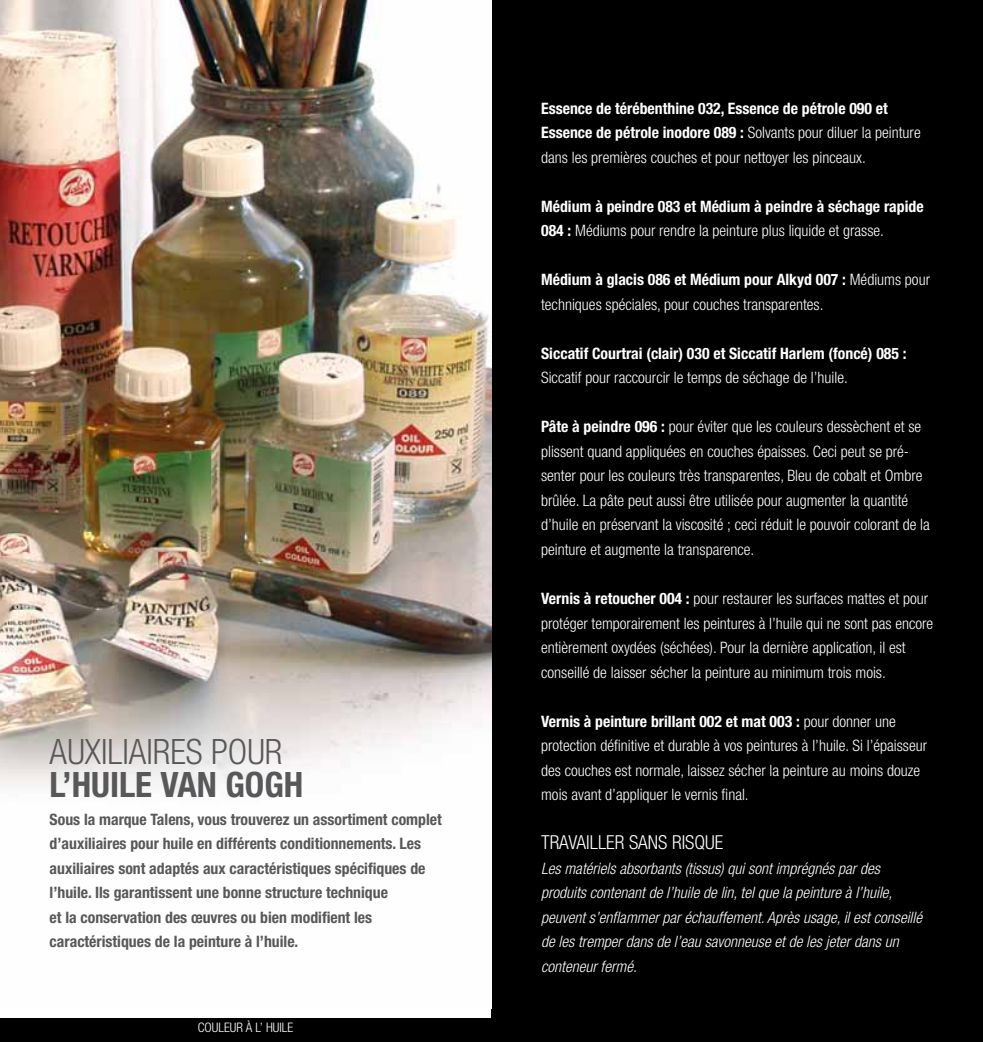
<style>
.page{position:relative;width:983px;height:1042px;background:#fff}
.page>*{position:absolute;margin:0;border:0;box-sizing:border-box;transform-origin:0 0}
.t1{font:300 condensed 35px "Helvetica Neue LT Std";color:#58585a}
.t2{font:700 condensed 35px "Helvetica Neue LT Std";color:#58585a}
.t3{font:300 condensed 19.25px "Helvetica Neue LT Std";color:#fff}
.t4{font:300 condensed 15.75px/24.5px "Helvetica Neue LT Std";color:#fff}
.t5{font:700 condensed 15.75px/24.5px "Helvetica Neue LT Std";color:#58585a}
.t6{font:italic 300 condensed 15.75px/24.5px "Helvetica Neue LT Std";color:#fff}
.t7{font:700 condensed 15.75px/24.5px "Helvetica Neue LT Std";color:#fff}
.t8{font:300 condensed 13.12px "Helvetica Neue LT Std";color:#fff}
.s1{font-weight:700}
.s2{font-weight:300}
</style>
<div class="page">
<div style="left:0;top:1018px;width:491px;height:24px;background:#000"></div>
<div style="left:491px;top:0;width:491px;height:1042px;background:#000"></div>
<img style="left:0;top:0;width:491px;height:793px">
<h1 class="t1" style="left:50px;top:731px;width:65px">Auxiliaires</h1>
<h1 class="t1" style="left:211px;top:731px;width:19px">pour</h1>
<h1 class="t2" style="left:50px;top:763px;width:39px">l’huile</h1>
<h1 class="t2" style="left:160px;top:763px;width:123px">Van Gogh</h1>
<p class="t5" style="left:50px;top:806px;width:393px">Sous la marque Talens, vous trouverez un assortiment complet d’auxiliaires pour huile en différents conditionnements. Les auxiliaires sont adaptés aux caractéristiques spécifiques de l’huile. Ils garantissent une bonne structure technique<br>et la conservation des œuvres ou bien modifient les caractéristiques de la peinture à l’huile.</p>
<p class="t8" style="left:198px;top:1020px;width:97px">COULEUR À L’ HUILE</p>
<p class="t4" style="left:541px;top:96px;width:381px"><span class="s1">Essence de térébenthine 032, Essence de pétrole 090 et<br>Essence de pétrole inodore 089 :</span> Solvants pour diluer la peinture dans les premières couches et pour nettoyer les pinceaux.</p>
<p class="t7" style="left:541px;top:194px;width:384px">Médium à peindre 083 et Médium à peindre à séchage rapide<br>084 : <span class="s2">Médiums pour rendre la peinture plus liquide et grasse.</span></p>
<p class="t4" style="left:541px;top:267px;width:390px"><span class="s1">Médium à glacis 086 et Médium pour Alkyd 007 :</span> Médiums pour techniques spéciales, pour couches transparentes.</p>
<p class="t7" style="left:541px;top:341px;width:367px">Siccatif Courtrai (clair) 030 et Siccatif Harlem (foncé) 085 :</p>
<p class="t4" style="left:541px;top:365px;width:308px">Siccatif pour raccourcir le temps de séchage de l’huile.</p>
<p class="t4" style="left:541px;top:414px;width:390px"><span class="s1">Pâte à peindre 096 :</span> pour éviter que les couleurs dessèchent et se plissent quand appliquées en couches épaisses. Ceci peut se pré&shy;senter pour les couleurs très transparentes, Bleu de cobalt et Ombre brûlée. La pâte peut aussi être utilisée pour augmenter la quantité d’huile en préservant la viscosité ; ceci réduit le pouvoir colorant de la peinture et augmente la transparence.</p>
<p class="t4" style="left:541px;top:586px;width:393px"><span class="s1">Vernis à retoucher 004 :</span> pour restaurer les surfaces mattes et pour protéger temporairement les peintures à l’huile qui ne sont pas encore entièrement oxydées (séchées). Pour la dernière application, il est conseillé de laisser sécher la peinture au minimum trois mois.</p>
<p class="t4" style="left:541px;top:708px;width:387px"><span class="s1">Vernis à peinture brillant 002 et mat 003 :</span> pour donner une protection définitive et durable à vos peintures à l’huile. Si l’épaisseur des couches est normale, laissez sécher la peinture au moins douze mois avant d’appliquer le vernis final.</p>
<p class="t3" style="left:541px;top:831px;width:18px">Travailler</p>
<p class="t3" style="left:629px;top:831px;width:11px">sans</p>
<p class="t3" style="left:672px;top:831px;width:43px">risque</p>
<p class="t6" style="left:541px;top:856px;width:382px">Les matériels absorbants (tissus) qui sont imprégnés par des produits contenant de l’huile de lin, tel que la peinture à l’huile, peuvent s’enflammer par échauffement. Après usage, il est conseillé de les tremper dans de l’eau savonneuse et de les jeter dans un conteneur fermé.</p>
</div>
